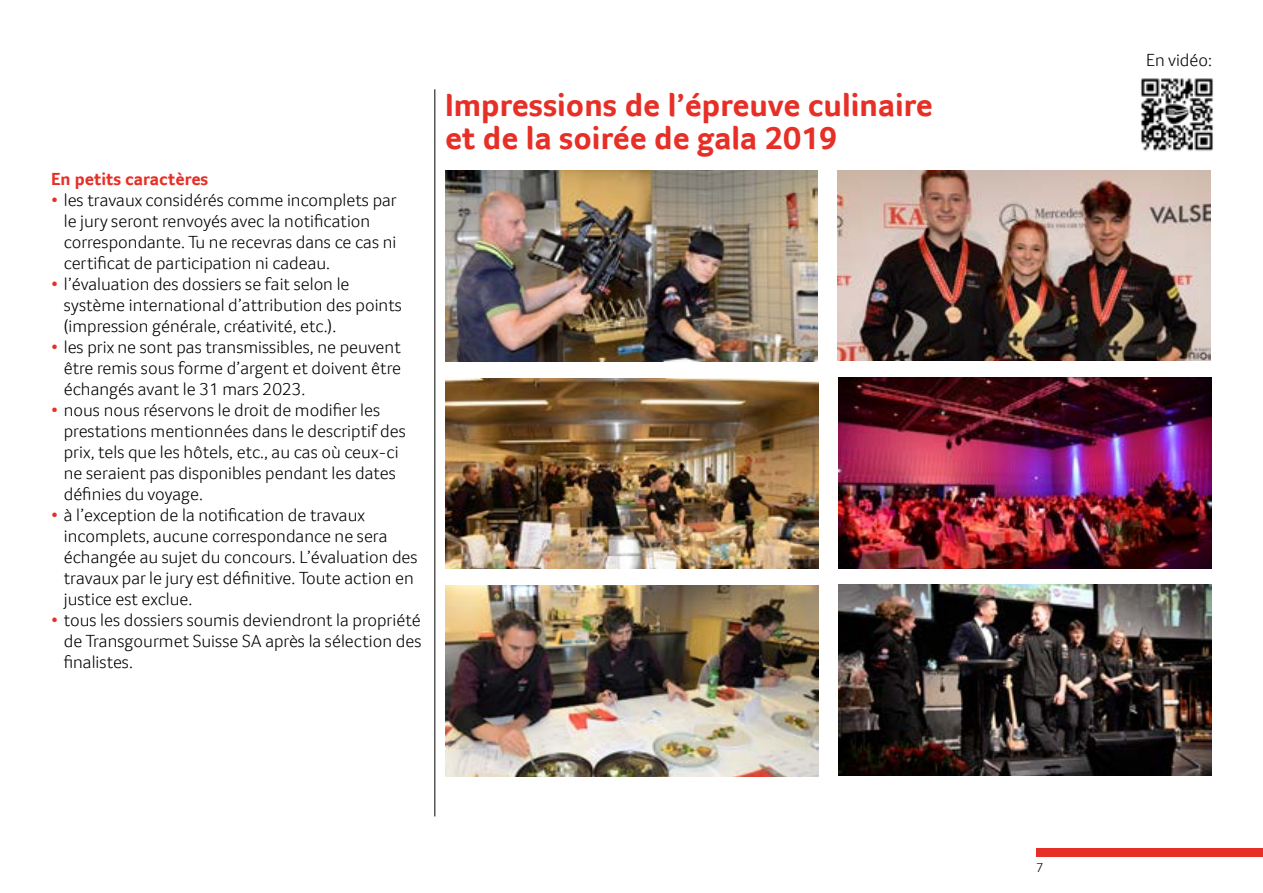
<style>
.page{position:relative;width:1263px;height:893px;background:#fff}
.page>*{position:absolute;margin:0;border:0;box-sizing:border-box;transform-origin:0 0}
.Grundtext_12_14{font:700 33px/33px "Transgourmet";color:#e63027}
.Grundtext_12_14-2{font:300 18px/21px "Transgourmet";color:#000}
.Grundtext_12_14-3{font:700 18px "Transgourmet";color:#e63027}
.t1{font:300 13.5px "Transgourmet";color:#000}
.s1{color:#e63027}
</style>
<div class="page">
<div style="left:1036px;top:848px;width:227px;height:8px;background:#e63027"></div>
<hr style="left:434px;top:89px;width:1px;height:727px;background:#000">
<img style="left:445px;top:171px;width:373px;height:190px">
<img style="left:446px;top:378px;width:373px;height:191px">
<img style="left:446px;top:585px;width:373px;height:191px">
<img style="left:838px;top:170px;width:372px;height:191px">
<img style="left:838px;top:377px;width:373px;height:191px">
<img style="left:838px;top:585px;width:373px;height:190px">
<img style="left:1141px;top:78px;width:72px;height:73px">
<p class="Grundtext_12_14-3" style="left:51px;top:168px;width:159px">En petits caractères</p>
<p class="Grundtext_12_14-2" style="left:64px;top:189px;width:335px;text-indent:-13px"><span class="s1">•</span> les travaux considérés comme incomplets par le jury seront renvoyés avec la notification correspondante. Tu ne recevras dans ce cas ni certificat de participation ni cadeau.</p>
<p class="Grundtext_12_14-2" style="left:64px;top:273px;width:340px;text-indent:-13px"><span class="s1">•</span> l’évaluation des dossiers se fait selon le système international d’attribution des points (impression générale, créativité, etc.).</p>
<p class="Grundtext_12_14-2" style="left:64px;top:336px;width:339px;text-align:justify;text-indent:-13px"><span class="s1">•</span> les prix ne sont pas transmissibles, ne peuvent être remis sous forme d’argent et doivent être échangés avant le 31 mars 2023.</p>
<p class="Grundtext_12_14-2" style="left:64px;top:399px;width:344px;text-indent:-13px"><span class="s1">•</span> nous nous réservons le droit de modifier les prestations mentionnées dans le descriptif des prix, tels que les hôtels, etc., au cas où ceux-ci ne seraient pas disponibles pendant les dates définies du voyage.</p>
<p class="Grundtext_12_14-2" style="left:64px;top:504px;width:355px;text-indent:-13px"><span class="s1">•</span> à l’exception de la notification de travaux incomplets, aucune correspondance ne sera échangée au sujet du concours. L’évaluation des travaux par le jury est définitive. Toute action en justice est exclue.</p>
<p class="Grundtext_12_14-2" style="left:64px;top:609px;width:359px;text-align:justify;text-indent:-13px"><span class="s1">•</span> tous les dossiers soumis deviendront la propriété de Transgourmet Suisse SA après la sélection des finalistes.</p>
<p class="Grundtext_12_14" style="left:445px;top:88px;width:489px">Impressions de l’épreuve culinaire et de la soirée de gala 2019</p>
<p class="Grundtext_12_14-2" style="left:1146px;top:50px;width:67px">En vidéo:</p>
<p class="t1" style="left:1036px;top:859px;width:9px">7</p>
</div>
